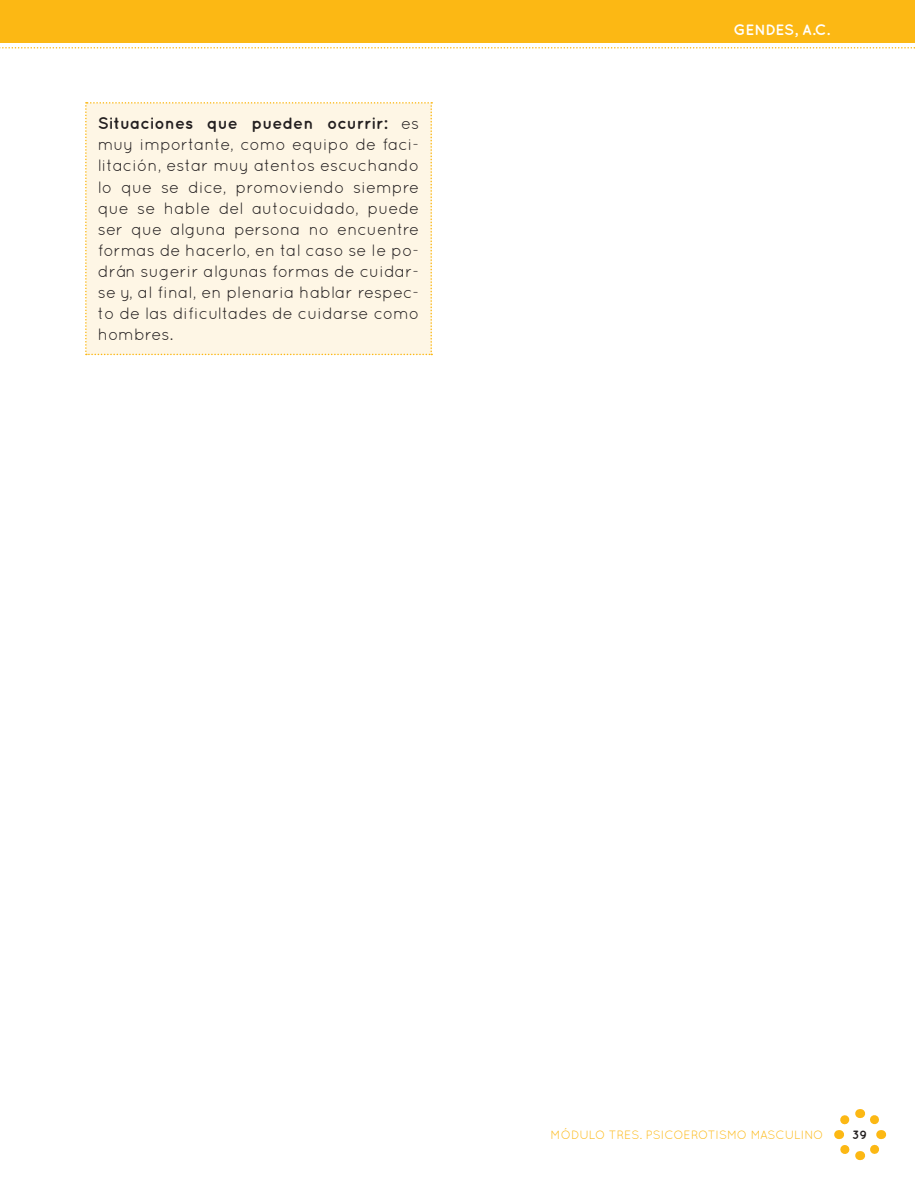
<style>
.page{position:relative;width:915px;height:1191px;background:#fff}
.page>*{position:absolute;margin:0;border:0;box-sizing:border-box;transform-origin:0 0}
.t1{font:16.5px/21px "Quicksand";color:#231f20;text-align:justify}
.t2{font:700 15px "Quicksand";color:#fff}
.t3{font:12px "Quicksand";letter-spacing:-.01em;color:#fcb814}
.t4{font:700 12px "Quicksand";color:#231f20}
.s1{font-weight:700}
</style>
<div class="page">
<svg style="left:834px;top:1109px;width:53px;height:52px"></svg>
<div style="left:85px;top:102px;width:347px;height:253px;background:#fef6e5"></div>
<div style="left:0;top:0;width:914px;height:43px;background:#fcb814"></div>
<svg style="left:0;top:47px;width:914px;height:2px"></svg>
<p class="t1" style="left:98px;top:113px;width:323px"><span class="s1">Situaciones que pueden ocurrir:</span> es muy importante, como equipo de faci&shy;litación, estar muy atentos escuchando lo que se dice, promoviendo siempre que se hable del autocuidado, puede ser que alguna persona no encuentre formas de hacerlo, en tal caso se le po&shy;drán sugerir algunas formas de cuidar&shy;se y, al final, en plenaria hablar respec&shy;to de las dificultades de cuidarse como hombres.</p>
<p class="t2" style="left:733px;top:21px;width:98px">GENDES, A.C.</p>
<p class="t3" style="left:550px;top:1127px;width:30px">MÓDULO</p>
<p class="t3" style="left:608px;top:1127px;width:9px">TRES</p>
<p class="t3" style="left:639px;top:1127px;width:43px">. PSI COEROTIS</p>
<p class="t3" style="left:727px;top:1127px;width:95px">MO MASCULI NO</p>
<p class="t4" style="left:852px;top:1127px;width:16px">39</p>
</div>
